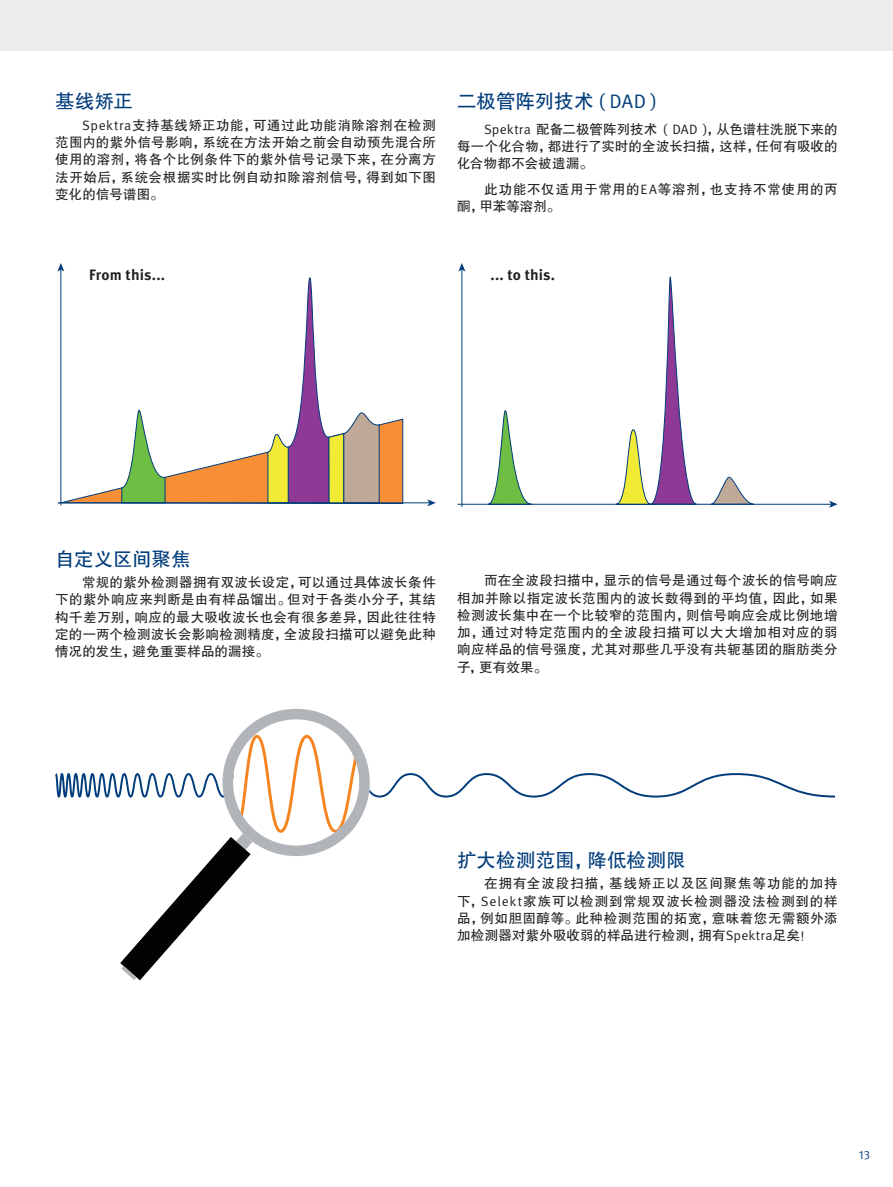
<style>
.page{position:relative;width:893px;height:1187px;background:#fff}
.page>*{position:absolute;margin:0;border:0;box-sizing:border-box;transform-origin:0 0}
.t1{font:19.5px "FZHTK GBK1 0";color:#013c7b}
.t2{font:700 15px "Meta OT";letter-spacing:.01em;color:#231f20}
.t3{font:13.5px/17.2px "FZHTK GBK1 0";letter-spacing:.025em;color:#231f20;text-align:justify}
.t4{font:13.5px/17.2px "FZHTK GBK1 0";letter-spacing:.05em;color:#231f20}
.t5{font:12px "Meta OT Norm";color:#013c7b}
.s1{font-family:"Meta OT Norm"}
</style>
<div class="page">
<div style="left:0;top:0;width:893px;height:51px;background:#ececee"></div>
<hr style="left:60px;top:269px;width:1px;height:236px;background:#013c7b">
<svg style="left:57px;top:263px;width:7px;height:8px"></svg>
<hr style="left:58px;top:502px;width:372px;height:1px;background:#013c7b">
<svg style="left:427px;top:499px;width:9px;height:7px"></svg>
<svg style="left:60px;top:277px;width:344px;height:227px"></svg>
<svg style="left:487px;top:410px;width:45px;height:94px"></svg>
<svg style="left:615px;top:276px;width:82px;height:228px"></svg>
<svg style="left:710px;top:476px;width:45px;height:28px"></svg>
<hr style="left:461px;top:269px;width:1px;height:238px;background:#013c7b">
<svg style="left:458px;top:263px;width:7px;height:8px"></svg>
<hr style="left:458px;top:504px;width:374px;height:1px;background:#013c7b">
<svg style="left:829px;top:500px;width:9px;height:7px"></svg>
<svg style="left:55px;top:708px;width:781px;height:272px"></svg>
<h1 class="t1" style="left:55px;top:91px;width:79px">基线矫正</h1>
<p class="t3" style="left:55px;top:117px;width:382px;text-indent:27px"><span class="s1">Spektra</span>支持基线矫正功能，可通过此功能消除溶剂在检测范围内的紫外信号影响，系统在方法开始之前会自动预先混合所使用的溶剂，将各个比例条件下的紫外信号记录下来，在分离方法开始后，系统会根据实时比例自动扣除溶剂信号，得到如下图变化的信号谱图。</p>
<h1 class="t1" style="left:457px;top:90px;width:202px">二极管阵列技术 <span class="s1">( DAD )</span></h1>
<p class="t3" style="left:457px;top:120px;width:382px;text-indent:27px"><span class="s1">Spektra</span> 配备二极管阵列技术 <span class="s1">( DAD )</span>，从色谱柱洗脱下来的每一个化合物，都进行了实时的全波长扫描，这样，任何有吸收的化合物都不会被遗漏。</p>
<p class="t4" style="left:457px;top:181px;width:382px;text-indent:27px">此功能不仅适用于常用的<span class="s1">EA</span>等溶剂，也支持不常使用的丙酮，甲苯等溶剂。</p>
<p class="t2" style="left:89px;top:266px;width:77px">From this...</p>
<p class="t2" style="left:490px;top:266px;width:66px">... to this.</p>
<h1 class="t1" style="left:55px;top:548px;width:137px">自定义区间聚焦</h1>
<p class="t3" style="left:55px;top:574px;width:382px;text-indent:27px">常规的紫外检测器拥有双波长设定，可以通过具体波长条件下的紫外响应来判断是由有样品馏出。但对于各类小分子，其结构千差万别，响应的最大吸收波长也会有很多差异，因此往往特定的一两个检测波长会影响检测精度，全波段扫描可以避免此种情况的发生，避免重要样品的漏接。</p>
<p class="t3" style="left:457px;top:572px;width:382px;text-indent:27px">而在全波段扫描中，显示的信号是通过每个波长的信号响应相加并除以指定波长范围内的波长数得到的平均值，因此，如果检测波长集中在一个比较窄的范围内，则信号响应会成比例地增加，通过对特定范围内的全波段扫描可以大大增加相对应的弱响应样品的信号强度，尤其对那些几乎没有共轭基团的脂肪类分子，更有效果。</p>
<h1 class="t1" style="left:457px;top:849px;width:230px">扩大检测范围，降低检测限</h1>
<p class="t3" style="left:457px;top:875px;width:382px;text-indent:27px">在拥有全波段扫描，基线矫正以及区间聚焦等功能的加持下，<span class="s1">Selekt</span>家族可以检测到常规双波长检测器没法检测到的样品，例如胆固醇等。此种检测范围的拓宽，意味着您无需额外添加检测器对紫外吸收弱的样品进行检测，拥有<span class="s1">Spektra</span>足矣！</p>
<p class="t5" style="left:859px;top:1148px;width:13px">13</p>
</div>
